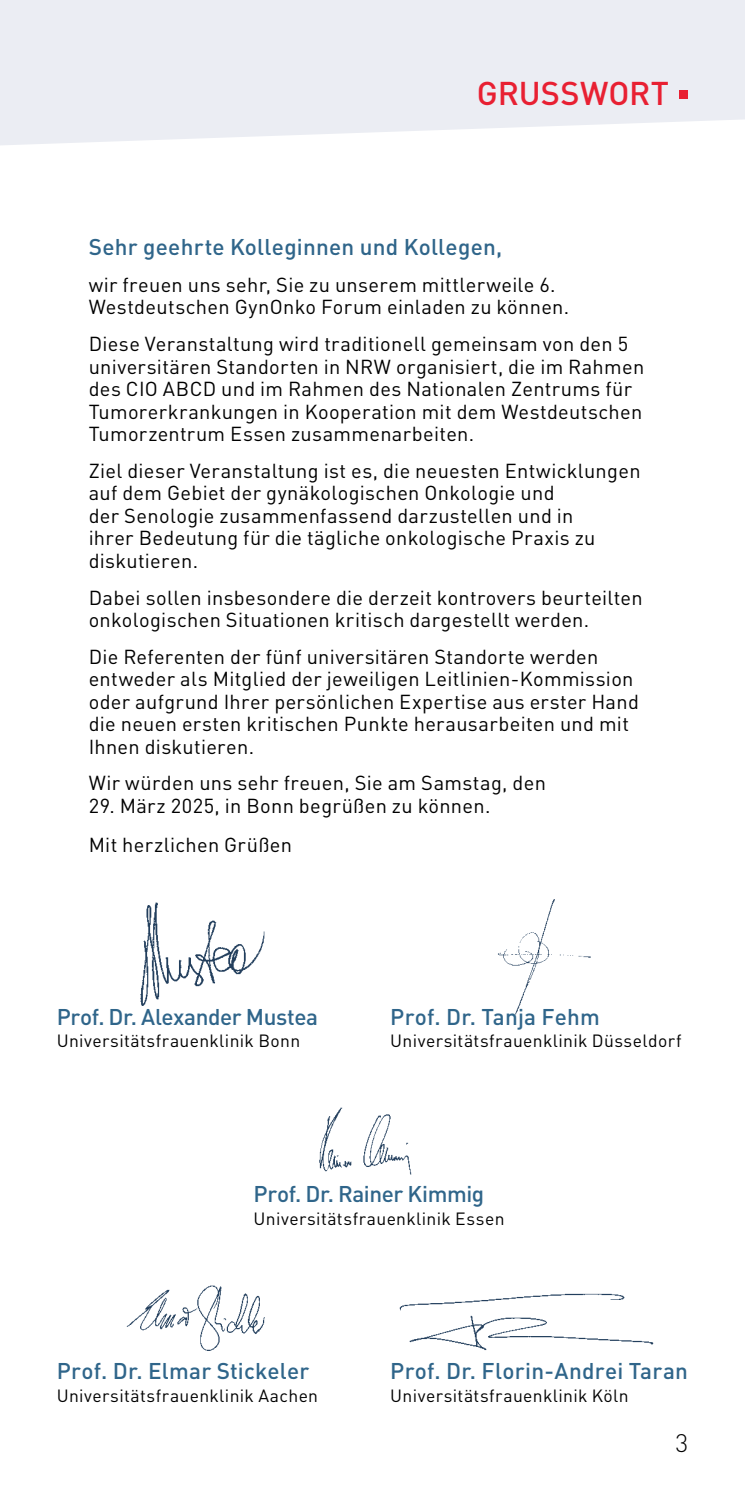
<style>
.page{position:relative;width:745px;height:1489px;background:#fff}
.page>*{position:absolute;margin:0;border:0;box-sizing:border-box;transform-origin:0 0}
.t1{font:500 32.5px "DIN";color:#e82032}
.t2{font:300 25px "DIN";color:#000}
.t3{font:500 22.5px "DIN";letter-spacing:.01em;color:#2f658a}
.t4{font:500 22.5px "DIN";letter-spacing:-.015em;color:#2f658a}
.t5{font:500 22.5px "DIN";letter-spacing:-.02em;color:#2f658a}
.t6{font:20px/22.5px "DIN";letter-spacing:.015em;color:#000}
.t7{font:17.5px "DIN";letter-spacing:.02em;color:#000}
</style>
<div class="page">
<svg style="left:0;top:0;width:744px;height:145px;background:#eceef4"></svg>
<img style="left:126px;top:1285px;width:139px;height:66px">
<img style="left:399px;top:1293px;width:255px;height:58px">
<img style="left:319px;top:1107px;width:93px;height:68px">
<div style="left:679px;top:90px;width:8px;height:9px;background:#e82032"></div>
<img style="left:140px;top:902px;width:125px;height:104px">
<img style="left:498px;top:899px;width:93px;height:116px">
<h1 class="t1" style="left:476px;top:72px;width:193px">GRUSSWORT</h1>
<p class="t3" style="left:89px;top:232px;width:415px">Sehr geehrte Kolleginnen und Kollegen,</p>
<p class="t6" style="left:89px;top:273px;width:482px">wir freuen uns sehr, Sie zu unserem mittlerweile 6.<br>Westdeutschen GynOnko Forum einladen zu können.</p>
<p class="t6" style="left:89px;top:332px;width:556px">Diese Veranstaltung wird traditionell gemeinsam von den 5 universitären Standorten in NRW organisiert, die im Rahmen des CIO ABCD und im Rahmen des Nationalen Zentrums für Tumorerkrankungen in Kooperation mit dem Westdeutschen Tumorzentrum Essen zusammenarbeiten.</p>
<p class="t6" style="left:89px;top:459px;width:553px">Ziel dieser Veranstaltung ist es, die neuesten Entwicklungen auf dem Gebiet der gynäkologischen Onkologie und<br>der Senologie zusammenfassend darzustellen und in<br>ihrer Bedeutung für die tägliche onkologische Praxis zu diskutieren.</p>
<p class="t6" style="left:89px;top:585px;width:555px">Dabei sollen insbesondere die derzeit kontrovers beurteilten onkologischen Situationen kritisch dargestellt werden.</p>
<p class="t6" style="left:89px;top:645px;width:551px">Die Referenten der fünf universitären Standorte werden entweder als Mitglied der jeweiligen Leitlinien-Kommission oder aufgrund Ihrer persönlichen Expertise aus erster Hand die neuen ersten kritischen Punkte herausarbeiten und mit Ihnen diskutieren.</p>
<p class="t6" style="left:89px;top:771px;width:458px">Wir würden uns sehr freuen, Sie am Samstag, den</p>
<p class="t6" style="left:89px;top:785px;width:403px;line-height:39.2px">29. März 2025, in Bonn begrüßen zu können.<br>Mit herzlichen Grüßen</p>
<p class="t4" style="left:57px;top:1002px;width:263px">Prof. Dr. Alexander Mustea</p>
<p class="t7" style="left:57px;top:1029px;width:245px">Universitätsfrauenklinik Bonn</p>
<p class="t3" style="left:390px;top:1002px;width:211px">Prof. Dr. Tanja Fehm</p>
<p class="t7" style="left:390px;top:1029px;width:293px">Universitätsfrauenklinik Düsseldorf</p>
<p class="t5" style="left:253px;top:1179px;width:232px">Prof. Dr. Rainer Kimmig</p>
<p class="t7" style="left:253px;top:1207px;width:252px">Universitätsfrauenklinik Essen</p>
<p class="t3" style="left:57px;top:1356px;width:254px">Prof. Dr. Elmar Stickeler</p>
<p class="t7" style="left:57px;top:1384px;width:263px">Universitätsfrauenklinik Aachen</p>
<p class="t3" style="left:390px;top:1356px;width:299px">Prof. Dr. Florin-Andrei Taran</p>
<p class="t7" style="left:390px;top:1384px;width:240px">Universitätsfrauenklinik Köln</p>
<p class="t2" style="left:675px;top:1427px;width:14px">3</p>
</div>
